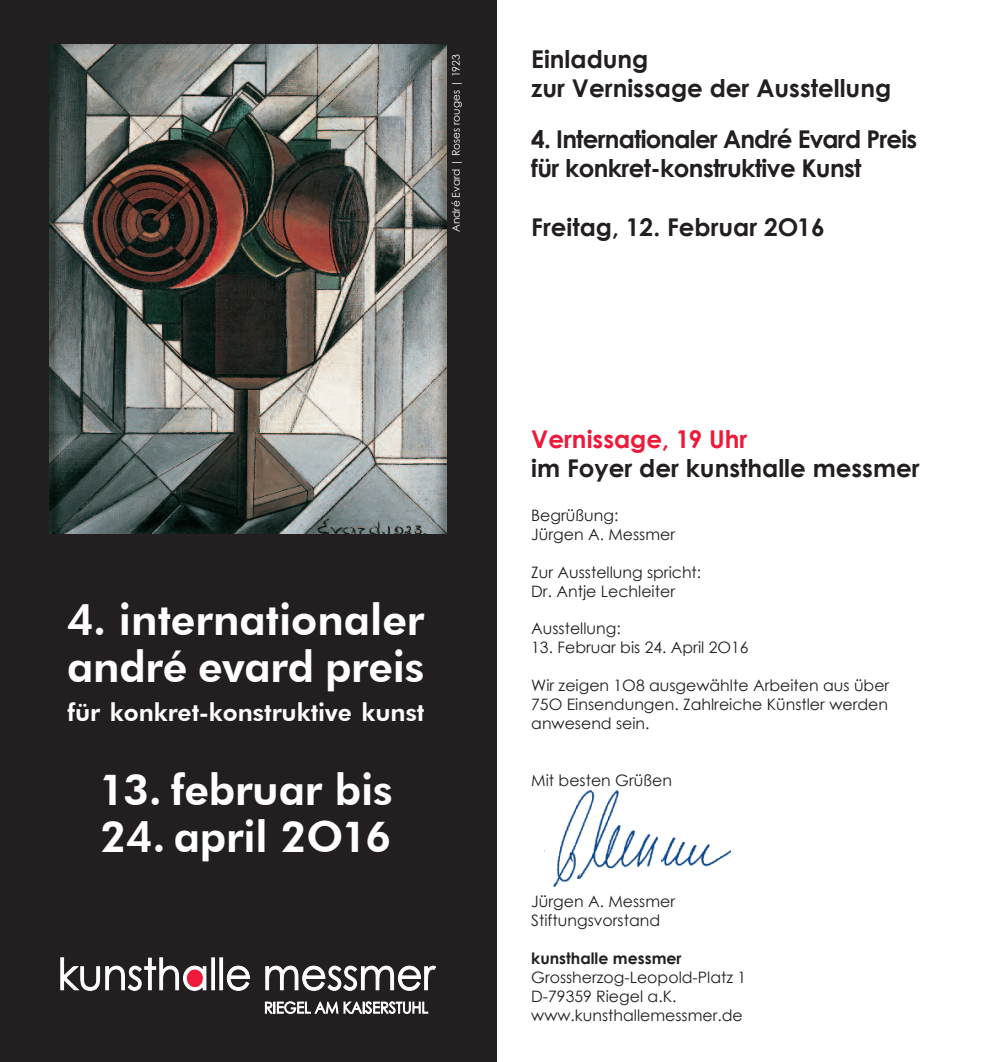
<style>
.page{position:relative;width:993px;height:1062px;background:#fff}
.page>*{position:absolute;margin:0;border:0;box-sizing:border-box;transform-origin:0 0}
.t1{font:800 42.88px/47.2px "Futura BT";letter-spacing:-.005em;color:#fff}
.t2{font:700 24.5px/29.4px "Century Gothic";color:#231f20}
.t3{font:700 24.5px/29.4px "Century Gothic";letter-spacing:-.03em;color:#231f20}
.t4{font:800 24.5px "Futura BT";color:#fff}
.t5{font:700 24.5px "Century Gothic";color:#ed1a3a}
.t6{font:15.75px/18.9px "Century Gothic";color:#231f20}
.t7{font:700 15.75px "Century Gothic";color:#231f20}
.t8{font:10.5px "Century Gothic";color:#fff}
</style>
<div class="page">
<div style="left:0;top:0;width:496px;height:1062px;background:#231f20"></div>
<svg style="left:60px;top:957px;width:147px;height:34px"></svg>
<div style="left:211px;top:957px;width:4px;height:33px;border:1px solid #fff"></div>
<div style="left:219px;top:957px;width:4px;height:33px;border:1px solid #fff"></div>
<svg style="left:226px;top:965px;width:24px;height:26px"></svg>
<svg style="left:265px;top:965px;width:171px;height:26px"></svg>
<svg style="left:265px;top:1001px;width:163px;height:12px"></svg>
<img style="left:50px;top:45px;width:396px;height:489px">
<img style="left:544px;top:790px;width:186px;height:98px">
<p class="t8" style="left:449px;top:232px;width:179px;rotate:-90deg">André Evard | Roses rouges | 1923</p>
<h2 class="t2" style="left:531px;top:44px;width:361px">Einladung<br>zur Vernissage der Ausstellung</h2>
<h2 class="t3" style="left:531px;top:123px;width:387px">4. Internationaler André Evard Preis für konkret-konstruktive Kunst</h2>
<h2 class="t2" style="left:531px;top:212px;width:295px">Freitag, 12. Februar 2O16</h2>
<h1 class="t1" style="left:67px;top:596px;width:359px">4. internationaler andré evard preis</h1>
<h2 class="t4" style="left:67px;top:697px;width:359px">für konkret-konstruktive kunst</h2>
<h1 class="t1" style="left:99px;top:765px;width:295px">13. februar bis</h1>
<h1 class="t1" style="left:100px;top:813px;width:292px">24. april 2O16</h1>
<h2 class="t5" style="left:531px;top:423px;width:217px">Vernissage, 19 Uhr</h2>
<h2 class="t2" style="left:531px;top:453px;width:390px">im Foyer der kunsthalle messmer</h2>
<p class="t6" style="left:531px;top:505px;width:145px">Begrüßung:<br>Jürgen A. Messmer</p>
<p class="t6" style="left:531px;top:562px;width:171px">Zur Ausstellung spricht:<br>Dr. Antje Lechleiter</p>
<p class="t6" style="left:531px;top:619px;width:91px">Ausstellung:</p>
<p class="t6" style="left:531px;top:637px;width:219px">13. Februar bis 24. April 2O16</p>
<p class="t6" style="left:531px;top:675px;width:359px;text-align:justify">Wir zeigen 1O8 ausgewählte Arbeiten aus über 75O Einsendungen. Zahlreiche Künstler werden anwesend sein.</p>
<p class="t6" style="left:531px;top:770px;width:142px">Mit besten Grüßen</p>
<p class="t6" style="left:531px;top:892px;width:145px">Jürgen A. Messmer<br>Stiftungsvorstand</p>
<p class="t7" style="left:531px;top:948px;width:152px">kunsthalle messmer</p>
<p class="t6" style="left:531px;top:967px;width:216px">Grossherzog-Leopold-Platz 1<br>D-79359 Riegel a.K. www.kunsthallemessmer.de</p>
</div>
